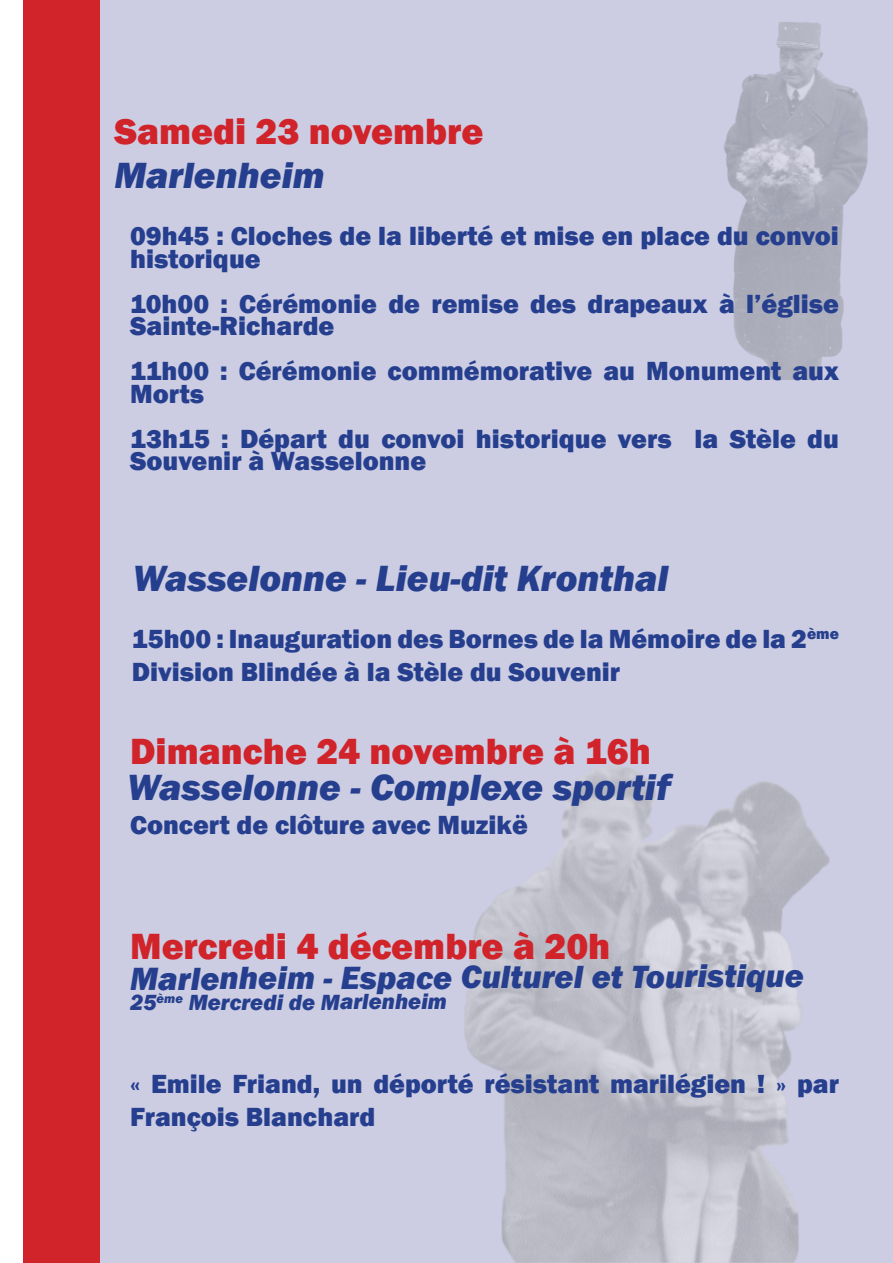
<style>
.page{position:relative;width:893px;height:1263px;background:#cccce2}
.page>*{position:absolute;margin:0;border:0;box-sizing:border-box;transform-origin:0 0}
.t1{font:italic 800 37.5px "Franklin Gothic";color:#253f8e}
.t2{font:800 37.5px "Franklin Gothic";color:#d1232a}
.t3{font:italic 800 33px "Franklin Gothic";color:#253f8e}
.t4{font:800 27px/22.5px "Franklin Gothic";color:#253f8e}
.t5{font:italic 800 22.5px "Franklin Gothic";color:#253f8e}
</style>
<div class="page">
<div style="left:23px;top:0;width:76px;height:648px;background:#d1232a"></div>
<div style="left:0;top:0;width:23px;height:553px;background:#fff"></div>
<img style="left:724px;top:22px;width:144px;height:358px">
<img style="left:464px;top:766px;width:366px;height:497px">
<div style="left:17px;top:616px;width:82px;height:647px;background:#d1232a"></div>
<div style="left:0;top:514px;width:23px;height:749px;background:#fff"></div>
<p class="t2" style="left:114px;top:107px;width:371px">Samedi 23 novembre</p>
<p class="t1" style="left:114px;top:151px;width:212px">Marlenheim</p>
<p class="t4" style="left:130px;top:225px;width:710px">09h45 : Cloches de la liberté et mise en place du convoi historique</p>
<p class="t4" style="left:130px;top:293px;width:710px">10h00 : Cérémonie de remise des drapeaux à l’église<br>Sainte-Richarde</p>
<p class="t4" style="left:130px;top:360px;width:710px">11h00 : Cérémonie commémorative au Monument aux<br>Morts</p>
<p class="t4" style="left:130px;top:428px;width:710px">13h15 : Départ du convoi historique vers la Stèle du<br>Souvenir à Wasselonne</p>
<p class="t1" style="left:133px;top:554px;width:537px">Wasselonne - Lieu-dit Kronthal</p>
<p class="t4" style="left:132px;top:623px;width:709px;line-height:32.4px">15h00 : Inauguration des Bornes de la Mémoire de la 2<sup>ème<br></sup>Division Blindée à la Stèle du Souvenir</p>
<p class="t2" style="left:130px;top:727px;width:522px">Dimanche 24 novembre à 16h</p>
<p class="t1" style="left:127px;top:763px;width:545px">Wasselonne - Complexe sportif</p>
<p class="t4" style="left:130px;top:814px;width:399px">Concert de clôture avec Muzikë</p>
<p class="t2" style="left:130px;top:922px;width:482px">Mercredi 4 décembre à 20h</p>
<p class="t3" style="left:130px;top:955px;width:675px">Marlenheim - Espace Culturel et Touristique</p>
<p class="t5" style="left:130px;top:987px;width:319px">25<sup>ème</sup> Mercredi de Marlenheim</p>
<p class="t4" style="left:130px;top:1068px;width:710px;line-height:32.4px">« Emile Friand, un déporté résistant marilégien ! » par<br>François Blanchard</p>
</div>
